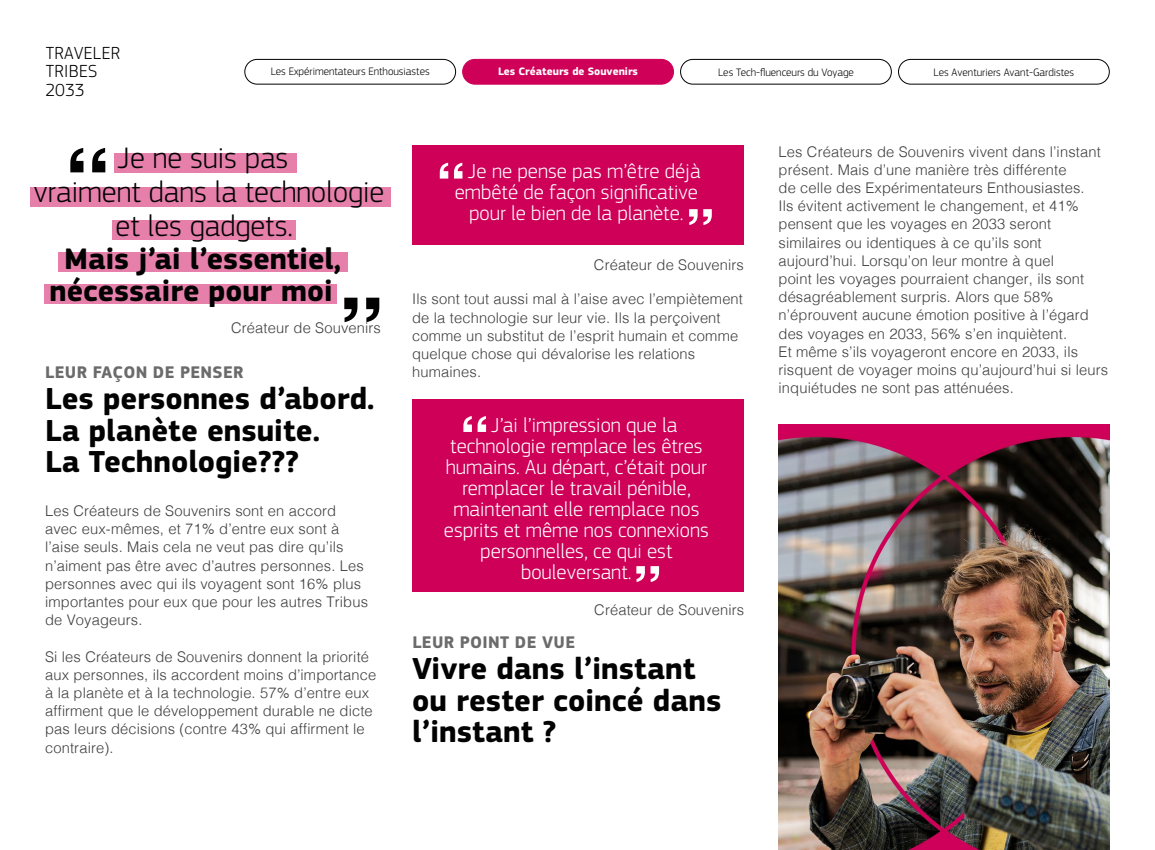
<style>
.page{position:relative;width:1155px;height:850px;background:#fff}
.page>*{position:absolute;margin:0;border:0;box-sizing:border-box;transform-origin:0 0}
.t1{font:700 31.5px/31.5px "Amadeus";color:#020203}
.t2{font:300 30.8px/33.6px "Amadeus";color:#020203;text-align:center}
.t3{font:700 30.8px/31.9px "Amadeus";color:#020203;text-align:center}
.t4{font:300 21px "Amadeus";color:#fff}
.t5{font:300 18.2px/18.2px "Amadeus";letter-spacing:.02em;color:#000}
.t6{font:700 17.5px "Amadeus";letter-spacing:.02em;color:#6b6b6b}
.t7{font:300 14.7px/18.2px "Helvetica";letter-spacing:.01em;color:#3d3d3d}
.t8{font:300 11.2px "Amadeus";color:#000}
.t9{font:700 11.2px "Amadeus";color:#fff}
</style>
<div class="page">
<svg style="left:70px;top:148px;width:35px;height:24px"></svg>
<svg style="left:344px;top:297px;width:35px;height:25px"></svg>
<div style="left:412px;top:145px;width:332px;height:100px;background:#ce0058"></div>
<div style="left:412px;top:399px;width:332px;height:192px;background:#ce0058"></div>
<svg style="left:440px;top:163px;width:22px;height:15px"></svg>
<svg style="left:463px;top:416px;width:23px;height:16px"></svg>
<svg style="left:689px;top:209px;width:23px;height:16px"></svg>
<svg style="left:636px;top:566px;width:23px;height:16px"></svg>
<img style="left:779px;top:424px;width:331px;height:425px">
<div style="left:898px;top:59px;width:212px;height:25px;border:1px solid #000;border-radius:12px"></div>
<div style="left:680px;top:59px;width:212px;height:25px;border:1px solid #000;border-radius:12px"></div>
<div style="left:463px;top:59px;width:210px;height:25px;background:#ce0058;border-radius:12px"></div>
<div style="left:462px;top:59px;width:212px;height:26px;border:1px solid #ce0058;border-radius:12px"></div>
<div style="left:245px;top:59px;width:211px;height:25px;border:1px solid #000;border-radius:12px"></div>
<div style="left:114px;top:153px;width:182px;height:19px;background:#e680ab"></div>
<div style="left:31px;top:187px;width:360px;height:19px;background:#e680ab"></div>
<div style="left:112px;top:220px;width:184px;height:19px;background:#e680ab"></div>
<div style="left:59px;top:252px;width:289px;height:20px;background:#e680ab"></div>
<div style="left:44px;top:284px;width:293px;height:20px;background:#e680ab"></div>
<p class="t5" style="left:45px;top:44px;width:76px">TRAVELER<br>TRIBES<br>2033</p>
<p class="t8" style="left:271px;top:65px;width:161px">Les Expérimentateurs Enthousiastes</p>
<p class="t9" style="left:498px;top:65px;width:142px">Les Créateurs de Souvenirs</p>
<p class="t8" style="left:718px;top:66px;width:137px">Les Tech-fluenceurs du Voyage</p>
<p class="t8" style="left:934px;top:66px;width:142px">Les Aventuriers Avant-Gardistes</p>
<h2 class="t2" style="left:34px;top:141px;width:352px">Je ne suis pas<br>vraiment dans la technologie et les gadgets.</h2>
<h2 class="t3" style="left:49px;top:243px;width:293px">Mais j’ai l’essentiel, nécessaire pour moi</h2>
<p class="t7" style="left:231px;top:317px;width:151px">Créateur de Souvenirs</p>
<h3 class="t4" style="left:468px;top:159px;width:234px">Je ne pense pas m’être déjà</h3>
<h3 class="t4" style="left:455px;top:180px;width:245px">embêté de façon significative</h3>
<h3 class="t4" style="left:469px;top:201px;width:216px">pour le bien de la planète.</h3>
<p class="t7" style="left:594px;top:254px;width:151px">Créateur de Souvenirs</p>
<p class="t7" style="left:412px;top:289px;width:332px">Ils sont tout aussi mal à l’aise avec l’empiètement de la technologie sur leur vie. Ils la perçoivent comme un substitut de l’esprit humain et comme quelque chose qui dévalorise les relations</p>
<p class="t6" style="left:45px;top:361px;width:200px">LEUR FAÇON DE PENSER</p>
<p class="t7" style="left:412px;top:362px;width:70px">humaines.</p>
<h1 class="t1" style="left:45px;top:384px;width:331px">Les personnes d’abord.<br>La planète ensuite.<br>La Technologie???</h1>
<h3 class="t4" style="left:491px;top:412px;width:188px">J’ai l’impression que la</h3>
<h3 class="t4" style="left:450px;top:433px;width:254px">technologie remplace les êtres</h3>
<h3 class="t4" style="left:446px;top:454px;width:263px">humains. Au départ, c’était pour</h3>
<h3 class="t4" style="left:462px;top:475px;width:230px">remplacer le travail pénible,</h3>
<h3 class="t4" style="left:453px;top:496px;width:248px">maintenant elle remplace nos</h3>
<h3 class="t4" style="left:444px;top:517px;width:266px">esprits et même nos connexions</h3>
<h3 class="t4" style="left:480px;top:538px;width:194px">personnelles, ce qui est</h3>
<h3 class="t4" style="left:521px;top:559px;width:112px">bouleversant.</h3>
<p class="t7" style="left:45px;top:500px;width:324px">Les Créateurs de Souvenirs sont en accord avec eux-mêmes, et 71% d’entre eux sont à l’aise seuls. Mais cela ne veut pas dire qu’ils n’aiment pas être avec d’autres personnes. Les personnes avec qui ils voyagent sont 16% plus importantes pour eux que pour les autres Tribus de Voyageurs.</p>
<p class="t7" style="left:45px;top:646px;width:333px">Si les Créateurs de Souvenirs donnent la priorité aux personnes, ils accordent moins d’importance à la planète et à la technologie. 57% d’entre eux affirment que le développement durable ne dicte pas leurs décisions (contre 43% qui affirment le contraire).</p>
<p class="t7" style="left:594px;top:599px;width:151px">Créateur de Souvenirs</p>
<p class="t6" style="left:412px;top:631px;width:164px">LEUR POINT DE VUE</p>
<h1 class="t1" style="left:412px;top:653px;width:311px">Vivre dans l’instant ou rester coincé dans l’instant ?</h1>
<p class="t7" style="left:779px;top:141px;width:331px">Les Créateurs de Souvenirs vivent dans l’instant présent. Mais d’une manière très différente<br>de celle des Expérimentateurs Enthousiastes.<br>Ils évitent activement le changement, et 41% pensent que les voyages en 2033 seront similaires ou identiques à ce qu’ils sont aujourd’hui. Lorsqu’on leur montre à quel<br>point les voyages pourraient changer, ils sont désagréablement surpris. Alors que 58% n’éprouvent aucune émotion positive à l’égard des voyages en 2033, 56% s’en inquiètent.<br>Et même s’ils voyageront encore en 2033, ils risquent de voyager moins qu’aujourd’hui si leurs inquiétudes ne sont pas atténuées.</p>
</div>
